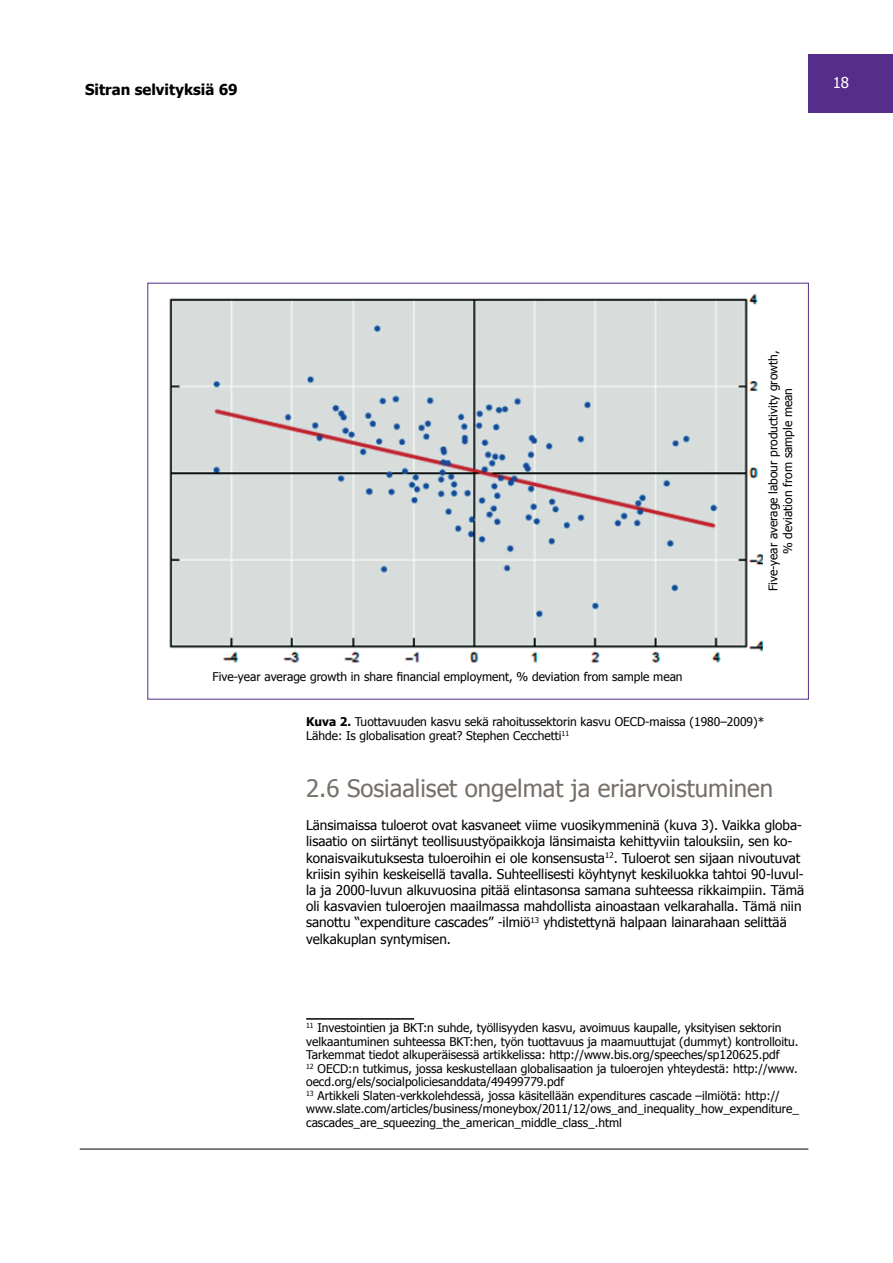
<style>
.page{position:relative;width:893px;height:1263px;background:#fff}
.page>*{position:absolute;margin:0;border:0;box-sizing:border-box;transform-origin:0 0}
.t1{font:24px "Tahoma";color:#777069}
.t2{font:700 15px "Tahoma";color:#000}
.t3{font:15px "Tahoma";color:#fff}
.t4{font:13.5px/16.2px "Tahoma";color:#000}
.t5{font:12px/13.5px "Tahoma";color:#000}
.s1{font-weight:700}
</style>
<div class="page">
<div style="left:808px;top:54px;width:84px;height:59px;background:#562d8b"></div>
<hr style="left:80px;top:1149px;width:728px;height:1px;background:#000">
<hr style="left:306px;top:1018px;width:108px;height:2px;background:#000">
<img style="left:169px;top:293px;width:594px;height:370px">
<p class="t2" style="left:85px;top:80px;width:154px">Sitran selvityksiä 69</p>
<p class="t3" style="left:833px;top:73px;width:18px">18</p>
<p class="t5" style="left:213px;top:669px;width:472px">Five-year average growth in share financial employment, % deviation from sample mean</p>
<p class="t5" style="left:766px;top:591px;width:242px;line-height:14.4px;text-align:center;rotate:-90deg">Five-year average labour productivity growth, % deviation from sample mean</p>
<p class="t5" style="left:306px;top:714px;width:460px;line-height:14.4px"><span class="s1">Kuva 2.</span> Tuottavuuden kasvu sekä rahoitussektorin kasvu OECD-maissa (1980–2009)*<br>Lähde: Is globalisation great? Stephen Cecchetti<sup>11</sup></p>
<h1 class="t1" style="left:306px;top:773px;width:469px">2.6 Sosiaaliset ongelmat ja eriarvoistuminen</h1>
<p class="t4" style="left:306px;top:817px;width:499px">Länsimaissa tuloerot ovat kasvaneet viime vuosikymmeninä (kuva 3). Vaikka globa&shy;lisaatio on siirtänyt teollisuustyöpaikkoja länsimaista kehittyviin talouksiin, sen ko&shy;konaisvaikutuksesta tuloeroihin ei ole konsensusta<sup>12</sup>. Tuloerot sen sijaan nivoutuvat kriisin syihin keskeisellä tavalla. Suhteellisesti köyhtynyt keskiluokka tahtoi 90-luvul&shy;la ja 2000-luvun alkuvuosina pitää elintasonsa samana suhteessa rikkaimpiin. Tämä oli kasvavien tuloerojen maailmassa mahdollista ainoastaan velkarahalla. Tämä niin sanottu “expenditure cascades” -ilmiö<sup>13</sup> yhdistettynä halpaan lainarahaan selittää velkakuplan syntymisen.</p>
<p class="t5" style="left:306px;top:1021px;width:494px"><sup>11</sup> Investointien ja BKT:n suhde, työllisyyden kasvu, avoimuus kaupalle, yksityisen sektorin velkaantuminen suhteessa BKT:hen, työn tuottavuus ja maamuuttujat (dummyt) kontrolloitu.<br>Tarkemmat tiedot alkuperäisessä artikkelissa: http://www.bis.org/speeches/sp120625.pdf<br><sup>12</sup> OECD:n tutkimus, jossa keskustellaan globalisaation ja tuloerojen yhteydestä: http://www. oecd.org/els/socialpoliciesanddata/49499779.pdf<br><sup>13</sup> Artikkeli Slaten-verkkolehdessä, jossa käsitellään expenditures cascade –ilmiötä: http:// www.slate.com/articles/business/moneybox/2011/12/ows_and_inequality_how_expenditure_ cascades_are_squeezing_the_american_middle_class_.html</p>
</div>
